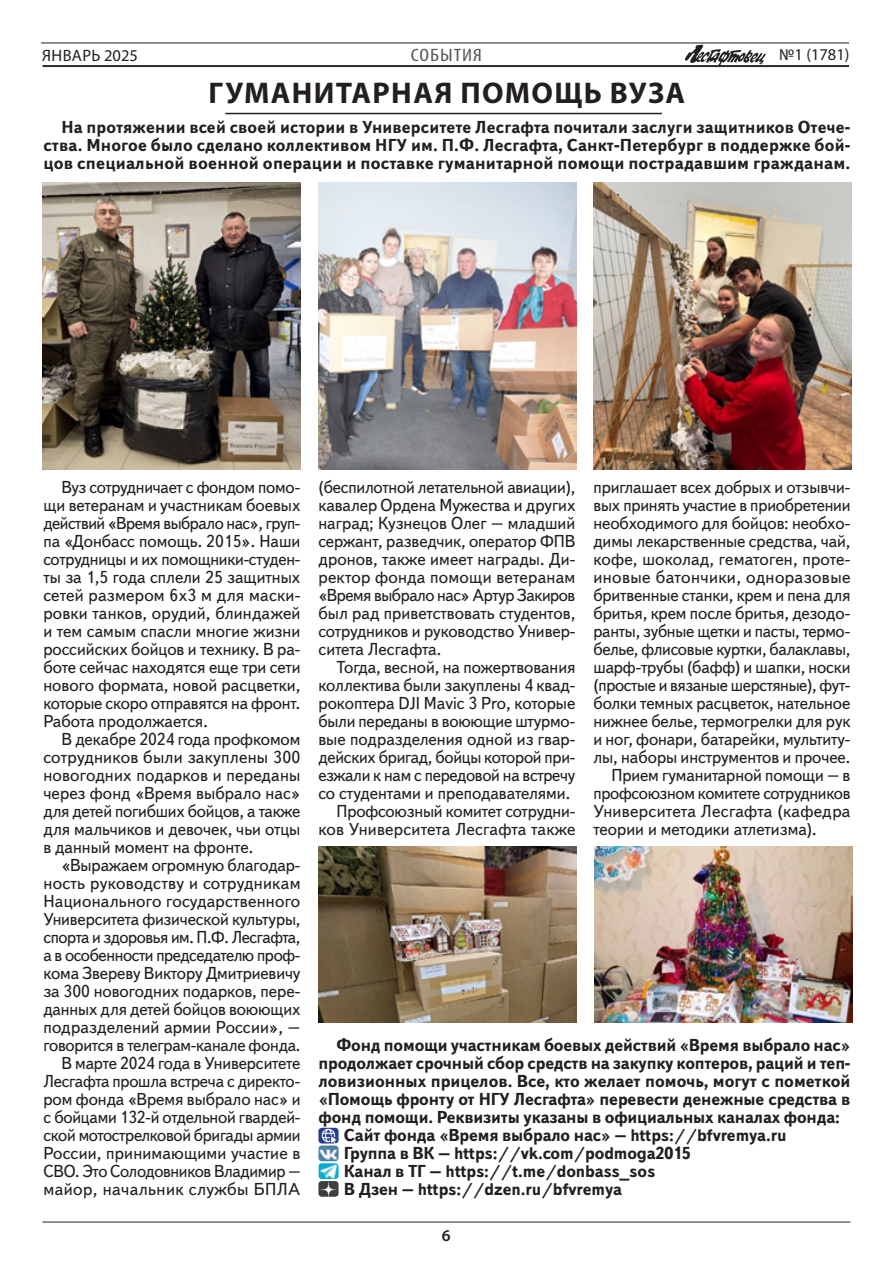
<style>
.page{position:relative;width:893px;height:1263px;background:#fff}
.page>*{position:absolute;margin:0;border:0;box-sizing:border-box;transform-origin:0 0}
.Основной_заголовок{font:700 30px "Myriad Pro";letter-spacing:.045em;color:#231f20}
.Рубрики{font:condensed 18px "Myriad Pro";letter-spacing:.045em;color:#57585a;scale:1.2 1}
.GREP-Текст{font:17.25px/18px "Text";letter-spacing:-.005em;color:#231f20;text-align:justify}
.GREP-Текст-2{font:700 17.25px/18px "Text";letter-spacing:-.01em;color:#231f20;text-align:justify}
.Лид{font:700 17.25px/18px "Text";letter-spacing:.01em;color:#231f20;text-align:justify}
.t1{font:16.5px "Myriad Pro";letter-spacing:.02em;color:#231f20}
.t2{font:16.5px "Myriad Pro";color:#231f20}
.t3{font:600 16.5px "Myriad Pro";color:#231f20}
</style>
<div class="page">
<img style="left:685px;top:44px;width:81px;height:21px">
<hr style="left:43px;top:65px;width:806px;height:1px;background:#231f20">
<hr style="left:43px;top:66px;width:806px;height:1px;background:#231f20">
<hr style="left:41px;top:43px;width:808px;height:1px;background:#231f20">
<hr style="left:43px;top:1222px;width:807px;height:1px;background:#231f20">
<hr style="left:225px;top:113px;width:437px;height:1px;background:#231f20">
<img style="left:42px;top:183px;width:258px;height:287px">
<img style="left:318px;top:183px;width:259px;height:287px">
<img style="left:595px;top:846px;width:258px;height:177px">
<img style="left:318px;top:846px;width:259px;height:177px">
<img style="left:593px;top:183px;width:259px;height:287px">
<img style="left:318px;top:1163px;width:21px;height:16px">
<div style="left:318px;top:1128px;width:21px;height:15px;background:#253e89;border-radius:3px"></div>
<div style="left:318px;top:1181px;width:21px;height:16px;background:#3e3e3f;border-radius:3px"></div>
<img style="left:320px;top:1127px;width:17px;height:16px">
<img style="left:320px;top:1181px;width:17px;height:16px">
<img style="left:318px;top:1145px;width:21px;height:16px">
<p class="Рубрики" style="left:411px;top:44px;width:61px">СОБЫТИЯ</p>
<p class="Основной_заголовок" style="left:209px;top:73px;width:478px">ГУМАНИТАРНАЯ ПОМОЩЬ ВУЗА</p>
<p class="Лид" style="left:43px;top:119px;width:808px;text-indent:18px">На протяжении всей своей истории в Университете Лесгафта почитали заслуги защитников Отече&shy;ства. Многое было сделано коллективом НГУ им. П.Ф. Лесгафта, Санкт-Петербург в поддержке бой&shy;цов специальной военной операции и поставке гуманитарной помощи пострадавшим гражданам.</p>
<p class="t1" style="left:42px;top:45px;width:97px">ЯНВАРЬ 2025</p>
<p class="t2" style="left:779px;top:44px;width:72px">№1 (1781)</p>
<p class="GREP-Текст" style="left:43px;top:479px;width:259px;text-indent:18px">Вуз сотрудничает с фондом помо&shy;щи ветеранам и участникам боевых действий «Время выбрало нас», груп&shy;па «Донбасс помощь. 2015». Наши сотрудницы и их помощники-студен&shy;ты за 1,5 года сплели 25 защитных сетей размером 6х3 м для маски&shy;ровки танков, орудий, блиндажей и тем самым спасли многие жизни российских бойцов и технику. В ра&shy;боте сейчас находятся еще три сети нового формата, новой расцветки, которые скоро отправятся на фронт.<br>Работа продолжается.</p>
<p class="GREP-Текст" style="left:43px;top:731px;width:259px;text-indent:18px">В декабре 2024 года профкомом сотрудников были закуплены 300 новогодних подарков и переданы через фонд «Время выбрало нас» для детей погибших бойцов, а также для мальчиков и девочек, чьи отцы в данный момент на фронте.</p>
<p class="GREP-Текст" style="left:43px;top:857px;width:259px;text-indent:18px">«Выражаем огромную благодар&shy;ность руководству и сотрудникам Национального государственного Университета физической культуры, спорта и здоровья им. П.Ф. Лесгафта, а в особенности председателю проф&shy;кома Звереву Виктору Дмитриевичу за 300 новогодних подарков, пере&shy;данных для детей бойцов воюющих подразделений армии России», – говорится в телеграм-канале фонда.</p>
<p class="GREP-Текст" style="left:43px;top:1055px;width:259px;text-indent:18px">В марте 2024 года в Университете Лесгафта прошла встреча с директо&shy;ром фонда «Время выбрало нас» и с бойцами 132-й отдельной гвардей&shy;ской мотострелковой бригады армии России, принимающими участие в СВО. Это Солодовников Владимир – майор, начальник службы БПЛА</p>
<p class="GREP-Текст" style="left:318px;top:479px;width:259px">(беспилотной летательной авиации), кавалер Ордена Мужества и других наград; Кузнецов Олег – младший сержант, разведчик, оператор ФПВ дронов, также имеет награды. Ди&shy;ректор фонда помощи ветеранам «Время выбрало нас» Артур Закиров был рад приветствовать студентов, сотрудников и руководство Универ&shy;ситета Лесгафта.</p>
<p class="GREP-Текст" style="left:318px;top:659px;width:259px;text-indent:18px">Тогда, весной, на пожертвования коллектива были закуплены 4 квад&shy;рокоптера DJI Mavic 3 Pro, которые были переданы в воюющие штурмо&shy;вые подразделения одной из гвар&shy;дейских бригад, бойцы которой при&shy;езжали к нам с передовой на встречу со студентами и преподавателями.</p>
<p class="GREP-Текст" style="left:318px;top:803px;width:259px;text-align:right">Профсоюзный комитет сотрудни&shy;ков Университета Лесгафта также</p>
<p class="GREP-Текст" style="left:593px;top:479px;width:259px">приглашает всех добрых и отзывчи&shy;вых принять участие в приобретении необходимого для бойцов: необхо&shy;димы лекарственные средства, чай, кофе, шоколад, гематоген, проте&shy;иновые батончики, одноразовые бритвенные станки, крем и пена для бритья, крем после бритья, дезодо&shy;ранты, зубные щетки и пасты, термо&shy;белье, флисовые куртки, балаклавы, шарф-трубы (бафф) и шапки, носки (простые и вязаные шерстяные), фут&shy;болки темных расцветок, нательное нижнее белье, термогрелки для рук и ног, фонари, батарейки, мультиту&shy;лы, наборы инструментов и прочее.</p>
<p class="GREP-Текст" style="left:593px;top:767px;width:259px;text-indent:18px">Прием гуманитарной помощи – в профсоюзном комитете сотрудников Университета Лесгафта (кафедра теории и методики атлетизма).</p>
<p class="GREP-Текст-2" style="left:318px;top:1037px;width:534px;text-indent:18px">Фонд помощи участникам боевых действий «Время выбрало нас» продолжает срочный сбор средств на закупку коптеров, раций и теп&shy;ловизионных прицелов. Все, кто желает помочь, могут с пометкой «Помощь фронту от НГУ Лесгафта» перевести денежные средства в фонд помощи. Реквизиты указаны в официальных каналах фонда:</p>
<p class="GREP-Текст-2" style="left:344px;top:1127px;width:444px">Сайт фонда «Время выбрало нас» – https://bfvremya.ru</p>
<p class="GREP-Текст-2" style="left:344px;top:1145px;width:348px">Группа в ВК – https://vk.com/podmoga2015</p>
<p class="GREP-Текст-2" style="left:344px;top:1163px;width:313px">Канал в ТГ – https://t.me/donbass_sos</p>
<p class="GREP-Текст-2" style="left:344px;top:1181px;width:280px">В Дзен – https://dzen.ru/bfvremya</p>
<p class="t3" style="left:442px;top:1225px;width:10px">6</p>
</div>
